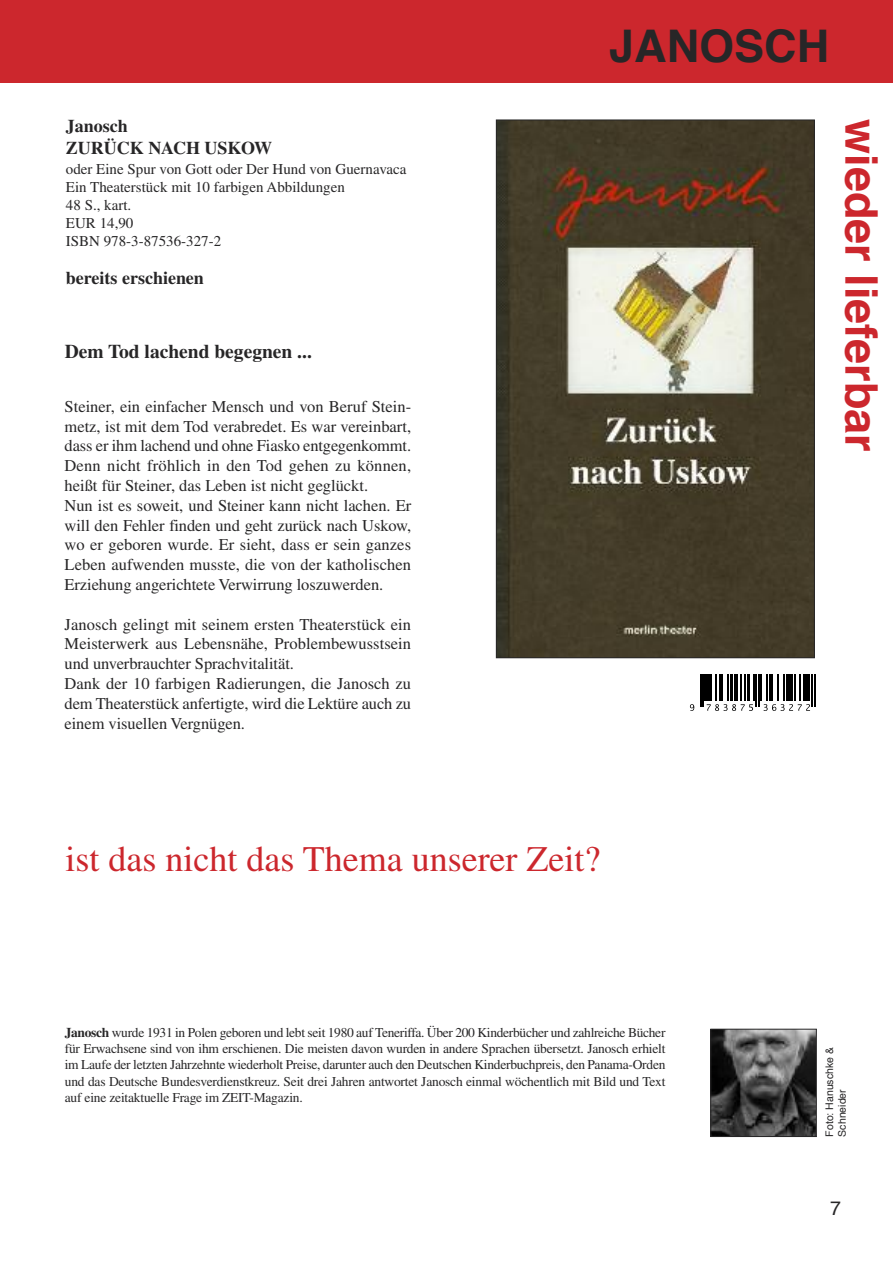
<style>
.page{position:relative;width:893px;height:1263px;background:#fff}
.page>*{position:absolute;margin:0;border:0;box-sizing:border-box;transform-origin:0 0}
.t1{font:700 45px "Helvetica";color:#cc272d}
.t2{font:700 45px "Helvetica";color:#272627}
.t3{font:36px "Times";color:#cc272d}
.t4{font:700 19.5px "Times";color:#272627}
.t5{font:19.5px "Helvetica";color:#272627}
.t6{font:700 18px/21.6px "Times";color:#272627}
.t7{font:16.5px/19.8px "Times";color:#272627}
.t8{font:15px/18px "Times";color:#272627}
.t9{font:13.5px/16.2px "Times";letter-spacing:-.015em;color:#272627;text-align:justify}
.t10{font:10.5px/12.6px "Helvetica";color:#272627}
.s1{font-weight:700}
</style>
<div class="page">
<div style="left:0;top:0;width:893px;height:82px;background:#cc272d"></div>
<hr style="left:700px;top:674px;width:1px;height:33px;background:#000">
<hr style="left:702px;top:674px;width:2px;height:33px;background:#000">
<svg style="left:690px;top:704px;width:4px;height:7px"></svg>
<svg style="left:705px;top:674px;width:49px;height:37px"></svg>
<hr style="left:756px;top:674px;width:1px;height:33px;background:#000">
<hr style="left:758px;top:674px;width:1px;height:33px;background:#000">
<svg style="left:761px;top:674px;width:49px;height:37px"></svg>
<hr style="left:812px;top:674px;width:1px;height:33px;background:#000">
<hr style="left:814px;top:674px;width:1px;height:33px;background:#000">
<img style="left:713px;top:1031px;width:101px;height:104px">
<div style="left:711px;top:1029px;width:105px;height:108px;border:1px solid #272627"></div>
<img style="left:498px;top:122px;width:315px;height:534px">
<p class="t6" style="left:66px;top:115px;width:208px">Janosch<br>ZURÜCK NACH USKOW</p>
<p class="t8" style="left:66px;top:159px;width:342px">oder Eine Spur von Gott oder Der Hund von Guernavaca<br>Ein Theaterstück mit 10 farbigen Abbildungen<br>48 S., kart.<br>EUR 14,90<br>ISBN 978-3-87536-327-2</p>
<p class="t6" style="left:66px;top:267px;width:140px">bereits erschienen</p>
<p class="t4" style="left:65px;top:340px;width:249px">Dem Tod lachend begegnen ...</p>
<p class="t7" style="left:65px;top:396px;width:348px">Steiner, ein einfacher Mensch und von Beruf Stein&shy;metz, ist mit dem Tod verabredet. Es war vereinbart, dass er ihm lachend und ohne Fiasko entgegenkommt.<br>Denn nicht fröhlich in den Tod gehen zu können, heißt für Steiner, das Leben ist nicht geglückt.<br>Nun ist es soweit, und Steiner kann nicht lachen. Er will den Fehler finden und geht zurück nach Uskow, wo er geboren wurde. Er sieht, dass er sein ganzes Leben aufwenden musste, die von der katholischen Erziehung angerichtete Verwirrung loszuwerden.</p>
<p class="t7" style="left:65px;top:614px;width:348px">Janosch gelingt mit seinem ersten Theaterstück ein Meisterwerk aus Lebensnähe, Problembewusstsein und unverbrauchter Sprachvitalität.<br>Dank der 10 farbigen Radierungen, die Janosch zu dem Theaterstück anfertigte, wird die Lektüre auch zu einem visuellen Vergnügen.</p>
<h1 class="t2" style="left:609px;top:27px;width:222px">JANOSCH</h1>
<h1 class="t1" style="left:880px;top:119px;width:334px;rotate:90deg">WIEDER LIEFERBAR</h1>
<h2 class="t3" style="left:66px;top:837px;width:536px">ist das nicht das Thema unserer Zeit?</h2>
<p class="t9" style="left:65px;top:1024px;width:602px"><span class="s1">Janosch</span> wurde 1931 in Polen geboren und lebt seit 1980 auf Teneriffa. Über 200 Kinderbücher und zahlreiche Bücher für Erwachsene sind von ihm erschienen. Die meisten davon wurden in andere Sprachen übersetzt. Janosch erhielt im Laufe der letzten Jahrzehnte wiederholt Preise, darunter auch den Deutschen Kinderbuchpreis, den Panama-Orden und das Deutsche Bundesverdienstkreuz. Seit drei Jahren antwortet Janosch einmal wöchentlich mit Bild und Text auf eine zeitaktuelle Frage im ZEIT-Magazin.</p>
<p class="t10" style="left:824px;top:1136px;width:91px;rotate:-90deg">Foto: Hanuschke &amp;<br>Schneider</p>
<p class="t5" style="left:830px;top:1200px;width:12px">7</p>
</div>
